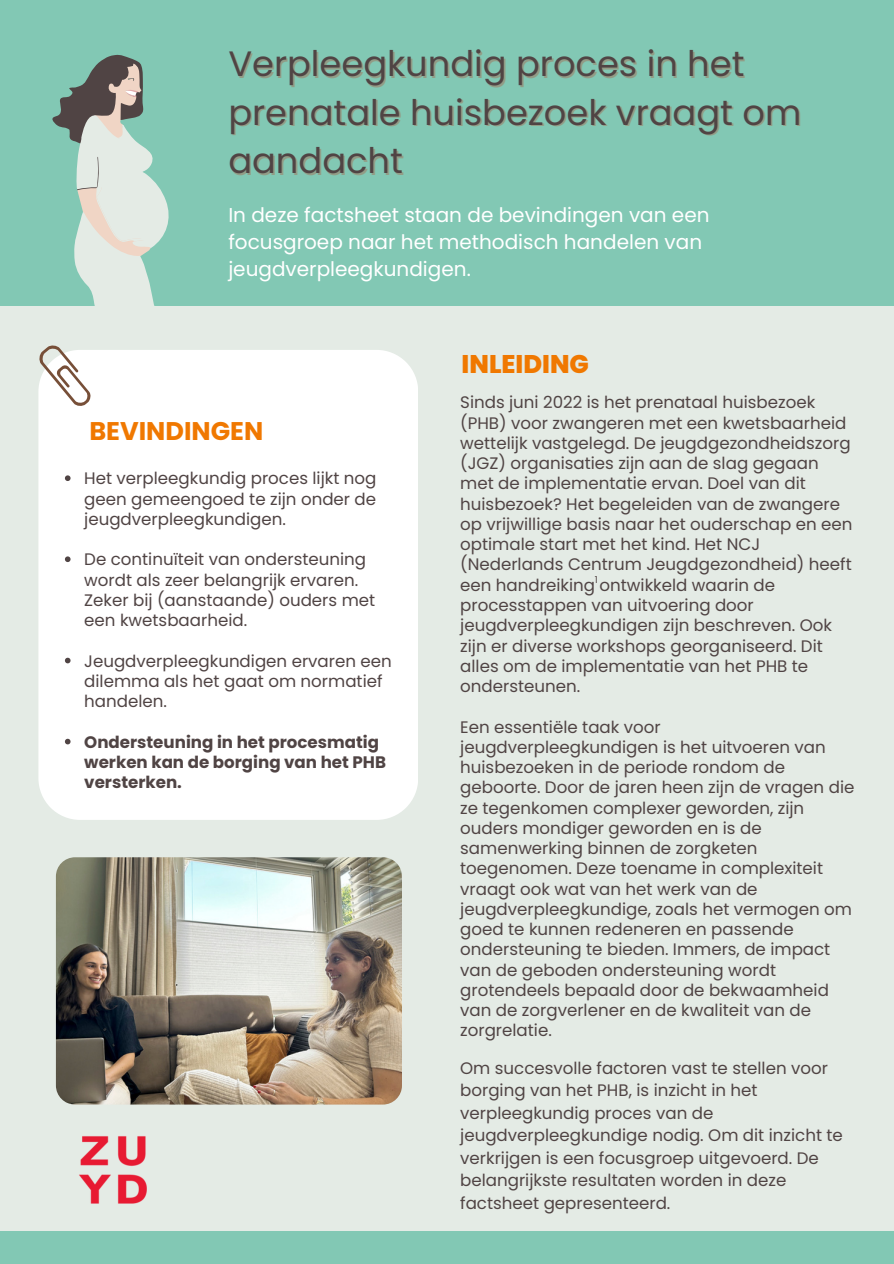
<style>
.page{position:relative;width:894px;height:1264px;background:#fff}
.page>*{position:absolute;margin:0;border:0;box-sizing:border-box;transform-origin:0 0}
.t1{font:35.25px "Poppins";color:#504444}
.t2{font:700 25.5px "Poppins";color:#f07800}
.t3{font:800 25.5px "Poppins";color:#f07800}
.t4{font:19.95px/27px "Poppins";color:#fff}
.t5{font:16.65px/20.2px "Poppins";color:#504444}
.t6{font:700 16.65px/20.2px "Poppins";color:#504444}
.t7{font:9.45px "Poppins";color:#504444}
</style>
<div class="page">
<div style="left:0;top:0;width:893px;height:1263px;background:#e4ebe5"></div>
<div style="left:0;top:0;width:893px;height:306px;background:#82c8b4"></div>
<div style="left:0;top:1231px;width:893px;height:32px;background:#82c8b4"></div>
<div style="left:38px;top:350px;width:380px;height:470px;background:#fff"></div>
<svg style="left:38px;top:345px;width:53px;height:61px"></svg>
<svg style="left:52px;top:54px;width:117px;height:252px"></svg>
<img style="left:56px;top:857px;width:345px;height:247px;border-radius:19px">
<svg style="left:65px;top:475px;width:5px;height:6px"></svg>
<svg style="left:65px;top:556px;width:5px;height:6px"></svg>
<svg style="left:65px;top:657px;width:5px;height:6px"></svg>
<svg style="left:65px;top:738px;width:5px;height:6px"></svg>
<img style="left:79px;top:1136px;width:68px;height:68px">
<h3 class="t1" style="left:228px;top:39px;width:517px">Verpleegkundig proces in het</h3>
<p class="t1" style="left:228px;top:88px;width:574px">prenatale huisbezoek vraagt om</p>
<h2 class="t1" style="left:228px;top:136px;width:176px">aandacht</h2>
<p class="t4" style="left:228px;top:202px;width:482px">In deze factsheet staan de bevindingen van een focusgroep naar het methodisch handelen van jeugdverpleegkundigen.</p>
<p class="t2" style="left:89px;top:413px;width:175px">BEVINDINGEN</p>
<p class="t5" style="left:84px;top:468px;width:294px;text-align:justify">Het verpleegkundig proces lijkt nog geen gemeengoed te zijn onder de jeugdverpleegkundigen.</p>
<h2 class="t5" style="left:84px;top:549px;width:292px">De continuïteit van ondersteuning wordt als zeer belangrijk ervaren.<br>Zeker bij (aanstaande) ouders met een kwetsbaarheid.</h2>
<p class="t5" style="left:84px;top:650px;width:309px">Jeugdverpleegkundigen ervaren een dilemma als het gaat om normatief handelen.</p>
<p class="t6" style="left:84px;top:731px;width:303px">Ondersteuning in het procesmatig werken kan de borging van het PHB versterken.</p>
<p class="t3" style="left:461px;top:346px;width:129px">INLEIDING</p>
<p class="t5" style="left:460px;top:392px;width:394px">Sinds juni 2022 is het prenataal huisbezoek (PHB) voor zwangeren met een kwetsbaarheid wettelijk vastgelegd. De jeugdgezondheidszorg (JGZ) organisaties zijn aan de slag gegaan met de implementatie ervan. Doel van dit huisbezoek? Het begeleiden van de zwangere op vrijwillige basis naar het ouderschap en een optimale start met het kind. Het NCJ (Nederlands Centrum Jeugdgezondheid) heeft een handreiking ontwikkeld waarin de processtappen van uitvoering door jeugdverpleegkundigen zijn beschreven. Ook zijn er diverse workshops georganiseerd. Dit alles om de implementatie van het PHB te ondersteunen.</p>
<p class="t5" style="left:460px;top:716px;width:395px">Een essentiële taak voor jeugdverpleegkundigen is het uitvoeren van huisbezoeken in de periode rondom de geboorte. Door de jaren heen zijn de vragen die ze tegenkomen complexer geworden, zijn ouders mondiger geworden en is de samenwerking binnen de zorgketen toegenomen. Deze toename in complexiteit vraagt ook wat van het werk van de jeugdverpleegkundige, zoals het vermogen om goed te kunnen redeneren en passende ondersteuning te bieden. Immers, de impact van de geboden ondersteuning wordt grotendeels bepaald door de bekwaamheid van de zorgverlener en de kwaliteit van de zorgrelatie.</p>
<p class="t7" style="left:594px;top:573px;width:5px">1</p>
<h1 class="t5" style="left:460px;top:1056px;width:384px;line-height:22.5px">Om succesvolle factoren vast te stellen voor borging van het PHB, is inzicht in het verpleegkundig proces van de jeugdverpleegkundige nodig. Om dit inzicht te verkrijgen is een focusgroep uitgevoerd. De belangrijkste resultaten worden in deze factsheet gepresenteerd.</h1>
</div>
